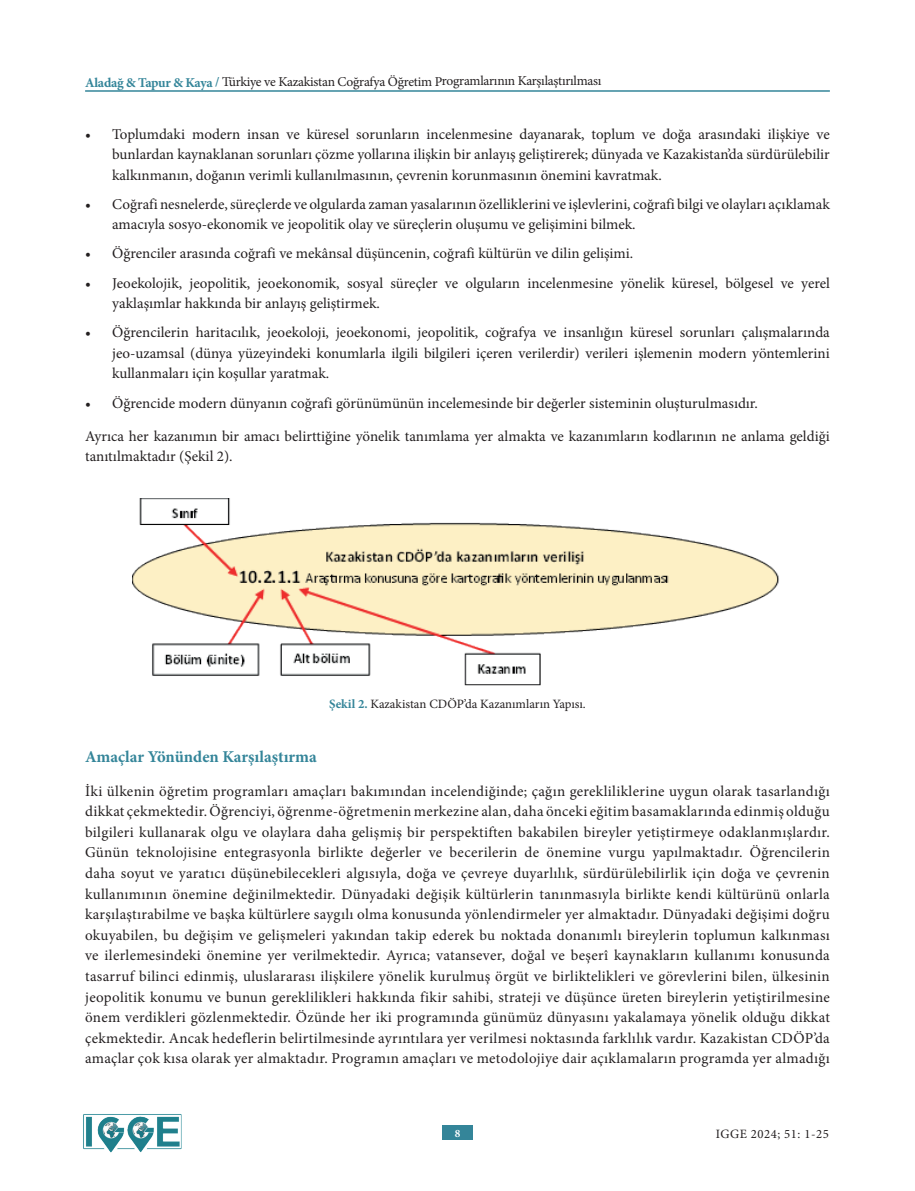
<style>
.page{position:relative;width:915px;height:1191px;background:#fff}
.page>*{position:absolute;margin:0;border:0;box-sizing:border-box;transform-origin:0 0}
.t1{font:700 16.5px "Minion Pro";color:#348599}
.t2{font:15px/20.5px "Minion Pro";color:#231f20;text-align:justify}
.t3{font:13.5px "Minion Pro";letter-spacing:-.025em;color:#231f20}
.t4{font:12.75px "Minion Pro";color:#231f20}
.t5{font:12.75px "Minion Pro";letter-spacing:.04em;color:#231f20}
.t6{font:700 11.25px "Minion Pro";color:#fff}
.s1{font-weight:700;color:#348599}
</style>
<div class="page">
<hr style="left:85px;top:90px;width:744px;height:2px;background:#348599">
<div style="left:442px;top:1125px;width:30px;height:15px;background:#348599"></div>
<img style="left:83px;top:1114px;width:99px;height:39px">
<img style="left:132px;top:498px;width:647px;height:188px">
<p class="t3" style="left:85px;top:72px;width:517px"><span class="s1">Aladağ &amp; Tapur &amp; Kaya /</span> Türkiye ve Kazakistan Coğrafya Öğretim Programlarının Karşılaştırılması</p>
<p class="t2" style="left:112px;top:123px;width:719px;text-indent:-27px">• Toplumdaki modern insan ve küresel sorunların incelenmesine dayanarak, toplum ve doğa arasındaki ilişkiye ve bunlardan kaynaklanan sorunları çözme yollarına ilişkin bir anlayış geliştirerek; dünyada ve Kazakistan’da sürdürülebilir kalkınmanın, doğanın verimli kullanılmasının, çevrenin korunmasının önemini kavratmak.</p>
<p class="t2" style="left:112px;top:194px;width:719px;text-indent:-27px">• Coğrafi nesnelerde, süreçlerde ve olgularda zaman yasalarının özelliklerini ve işlevlerini, coğrafi bilgi ve olayları açıklamak amacıyla sosyo-ekonomik ve jeopolitik olay ve süreçlerin oluşumu ve gelişimini bilmek.</p>
<p class="t2" style="left:85px;top:243px;width:549px">• Öğrenciler arasında coğrafi ve mekânsal düşüncenin, coğrafi kültürün ve dilin gelişimi.</p>
<p class="t2" style="left:112px;top:272px;width:719px;text-indent:-27px">• Jeoekolojik, jeopolitik, jeoekonomik, sosyal süreçler ve olguların incelenmesine yönelik küresel, bölgesel ve yerel yaklaşımlar hakkında bir anlayış geliştirmek.</p>
<p class="t2" style="left:112px;top:322px;width:719px;text-indent:-27px">• Öğrencilerin haritacılık, jeoekoloji, jeoekonomi, jeopolitik, coğrafya ve insanlığın küresel sorunları çalışmalarında jeo-uzamsal (dünya yüzeyindeki konumlarla ilgili bilgileri içeren verilerdir) verileri işlemenin modern yöntemlerini kullanmaları için koşullar yaratmak.</p>
<p class="t2" style="left:85px;top:392px;width:674px">• Öğrencide modern dünyanın coğrafi görünümünün incelemesinde bir değerler sisteminin oluşturulmasıdır.</p>
<p class="t2" style="left:85px;top:426px;width:746px">Ayrıca her kazanımın bir amacı belirttiğine yönelik tanımlama yer almakta ve kazanımların kodlarının ne anlama geldiği tanıtılmaktadır (Şekil 2).</p>
<p class="t4" style="left:329px;top:695px;width:258px"><span class="s1">Şekil 2.</span> Kazakistan CDÖP’da Kazanımların Yapısı.</p>
<p class="t1" style="left:85px;top:745px;width:233px">Amaçlar Yönünden Karşılaştırma</p>
<p class="t2" style="left:85px;top:780px;width:746px">İki ülkenin öğretim programları amaçları bakımından incelendiğinde; çağın gerekliliklerine uygun olarak tasarlandığı dikkat çekmektedir. Öğrenciyi, öğrenme-öğretmenin merkezine alan, daha önceki eğitim basamaklarında edinmiş olduğu bilgileri kullanarak olgu ve olaylara daha gelişmiş bir perspektiften bakabilen bireyler yetiştirmeye odaklanmışlardır.<br>Günün teknolojisine entegrasyonla birlikte değerler ve becerilerin de önemine vurgu yapılmaktadır. Öğrencilerin daha soyut ve yaratıcı düşünebilecekleri algısıyla, doğa ve çevreye duyarlılık, sürdürülebilirlik için doğa ve çevrenin kullanımının önemine değinilmektedir. Dünyadaki değişik kültürlerin tanınmasıyla birlikte kendi kültürünü onlarla karşılaştırabilme ve başka kültürlere saygılı olma konusunda yönlendirmeler yer almaktadır. Dünyadaki değişimi doğru okuyabilen, bu değişim ve gelişmeleri yakından takip ederek bu noktada donanımlı bireylerin toplumun kalkınması ve ilerlemesindeki önemine yer verilmektedir. Ayrıca; vatansever, doğal ve beşerî kaynakların kullanımı konusunda tasarruf bilinci edinmiş, uluslararası ilişkilere yönelik kurulmuş örgüt ve birliktelikleri ve görevlerini bilen, ülkesinin jeopolitik konumu ve bunun gereklilikleri hakkında fikir sahibi, strateji ve düşünce üreten bireylerin yetiştirilmesine önem verdikleri gözlenmektedir. Özünde her iki programında günümüz dünyasını yakalamaya yönelik olduğu dikkat çekmektedir. Ancak hedeflerin belirtilmesinde ayrıntılara yer verilmesi noktasında farklılık vardır. Kazakistan CDÖP’da amaçlar çok kısa olarak yer almaktadır. Programın amaçları ve metodolojiye dair açıklamaların programda yer almadığı</p>
<p class="t6" style="left:454px;top:1125px;width:7px">8</p>
<p class="t5" style="left:715px;top:1125px;width:114px">IGGE 2024; 51: 1-25</p>
</div>
